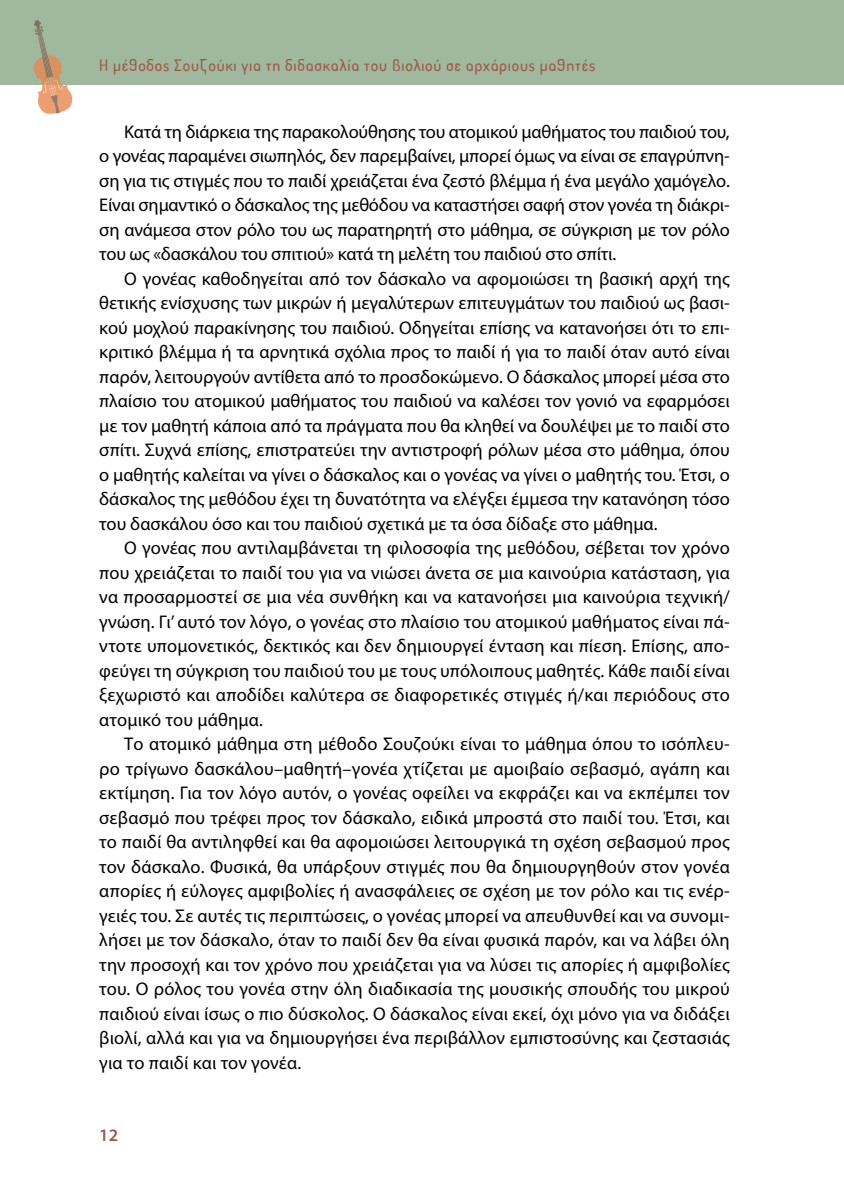
<style>
.page{position:relative;width:844px;height:1191px;background:#fff}
.page>*{position:absolute;margin:0;border:0;box-sizing:border-box;transform-origin:0 0}
.t1{font:18.38px/24.5px "Myriad Pro";color:#000;text-align:justify}
.t2{font:600 17.5px "Myriad Pro";color:#9f5745}
.t3{font:500 15.75px "Aka Acid Dosis";letter-spacing:.05em;color:#9f5745}
</style>
<div class="page">
<div style="left:0;top:0;width:843px;height:84px;background:#9fb89e"></div>
<svg style="left:33px;top:20px;width:40px;height:94px"></svg>
<p class="t3" style="left:99px;top:55px;width:497px">Η μέθοδος Σουζούκι για τη διδασκαλία του βιολιού σε αρχάριους μαθητές</p>
<p class="t1" style="left:99px;top:119px;width:632px;text-indent:25px">Κατά τη διάρκεια της παρακολούθησης του ατομικού μαθήματος του παιδιού του, ο γονέας παραμένει σιωπηλός, δεν παρεμβαίνει, μπορεί όμως να είναι σε επαγρύπνη&shy;ση για τις στιγμές που το παιδί χρειάζεται ένα ζεστό βλέμμα ή ένα μεγάλο χαμόγελο.<br>Είναι σημαντικό ο δάσκαλος της μεθόδου να καταστήσει σαφή στον γονέα τη διάκρι&shy;ση ανάμεσα στον ρόλο του ως παρατηρητή στο μάθημα, σε σύγκριση με τον ρόλο του ως «δασκάλου του σπιτιού» κατά τη μελέτη του παιδιού στο σπίτι.</p>
<p class="t1" style="left:99px;top:266px;width:632px;text-indent:25px">Ο γονέας καθοδηγείται από τον δάσκαλο να αφομοιώσει τη βασική αρχή της θετικής ενίσχυσης των μικρών ή μεγαλύτερων επιτευγμάτων του παιδιού ως βασι&shy;κού μοχλού παρακίνησης του παιδιού. Οδηγείται επίσης να κατανοήσει ότι το επι&shy;κριτικό βλέμμα ή τα αρνητικά σχόλια προς το παιδί ή για το παιδί όταν αυτό είναι παρόν, λειτουργούν αντίθετα από το προσδοκώμενο. Ο δάσκαλος μπορεί μέσα στο πλαίσιο του ατομικού μαθήματος του παιδιού να καλέσει τον γονιό να εφαρμόσει με τον μαθητή κάποια από τα πράγματα που θα κληθεί να δουλέψει με το παιδί στο σπίτι. Συχνά επίσης, επιστρατεύει την αντιστροφή ρόλων μέσα στο μάθημα, όπου ο μαθητής καλείται να γίνει ο δάσκαλος και ο γονέας να γίνει ο μαθητής του. Έτσι, ο δάσκαλος της μεθόδου έχει τη δυνατότητα να ελέγξει έμμεσα την κατανόηση τόσο του δασκάλου όσο και του παιδιού σχετικά με τα όσα δίδαξε στο μάθημα.</p>
<p class="t1" style="left:99px;top:535px;width:632px;text-indent:25px">Ο γονέας που αντιλαμβάνεται τη φιλοσοφία της μεθόδου, σέβεται τον χρόνο που χρειάζεται το παιδί του για να νιώσει άνετα σε μια καινούρια κατάσταση, για να προσαρμοστεί σε μια νέα συνθήκη και να κατανοήσει μια καινούρια τεχνική/ γνώση. Γι’ αυτό τον λόγο, ο γονέας στο πλαίσιο του ατομικού μαθήματος είναι πά&shy;ντοτε υπομονετικός, δεκτικός και δεν δημιουργεί ένταση και πίεση. Επίσης, απο&shy;φεύγει τη σύγκριση του παιδιού του με τους υπόλοιπους μαθητές. Κάθε παιδί είναι ξεχωριστό και αποδίδει καλύτερα σε διαφορετικές στιγμές ή/και περιόδους στο ατομικό του μάθημα.</p>
<p class="t1" style="left:99px;top:731px;width:632px;text-indent:25px">Το ατομικό μάθημα στη μέθοδο Σουζούκι είναι το μάθημα όπου το ισόπλευ&shy;ρο τρίγωνο δασκάλου–μαθητή–γονέα χτίζεται με αμοιβαίο σεβασμό, αγάπη και εκτίμηση. Για τον λόγο αυτόν, ο γονέας οφείλει να εκφράζει και να εκπέμπει τον σεβασμό που τρέφει προς τον δάσκαλο, ειδικά μπροστά στο παιδί του. Έτσι, και το παιδί θα αντιληφθεί και θα αφομοιώσει λειτουργικά τη σχέση σεβασμού προς τον δάσκαλο. Φυσικά, θα υπάρξουν στιγμές που θα δημιουργηθούν στον γονέα απορίες ή εύλογες αμφιβολίες ή ανασφάλειες σε σχέση με τον ρόλο και τις ενέρ&shy;γειές του. Σε αυτές τις περιπτώσεις, ο γονέας μπορεί να απευθυνθεί και να συνομι&shy;λήσει με τον δάσκαλο, όταν το παιδί δεν θα είναι φυσικά παρόν, και να λάβει όλη την προσοχή και τον χρόνο που χρειάζεται για να λύσει τις απορίες ή αμφιβολίες του. Ο ρόλος του γονέα στην όλη διαδικασία της μουσικής σπουδής του μικρού παιδιού είναι ίσως ο πιο δύσκολος. Ο δάσκαλος είναι εκεί, όχι μόνο για να διδάξει βιολί, αλλά και για να δημιουργήσει ένα περιβάλλον εμπιστοσύνης και ζεστασιάς για το παιδί και τον γονέα.</p>
<p class="t2" style="left:99px;top:1124px;width:20px">12</p>
</div>
